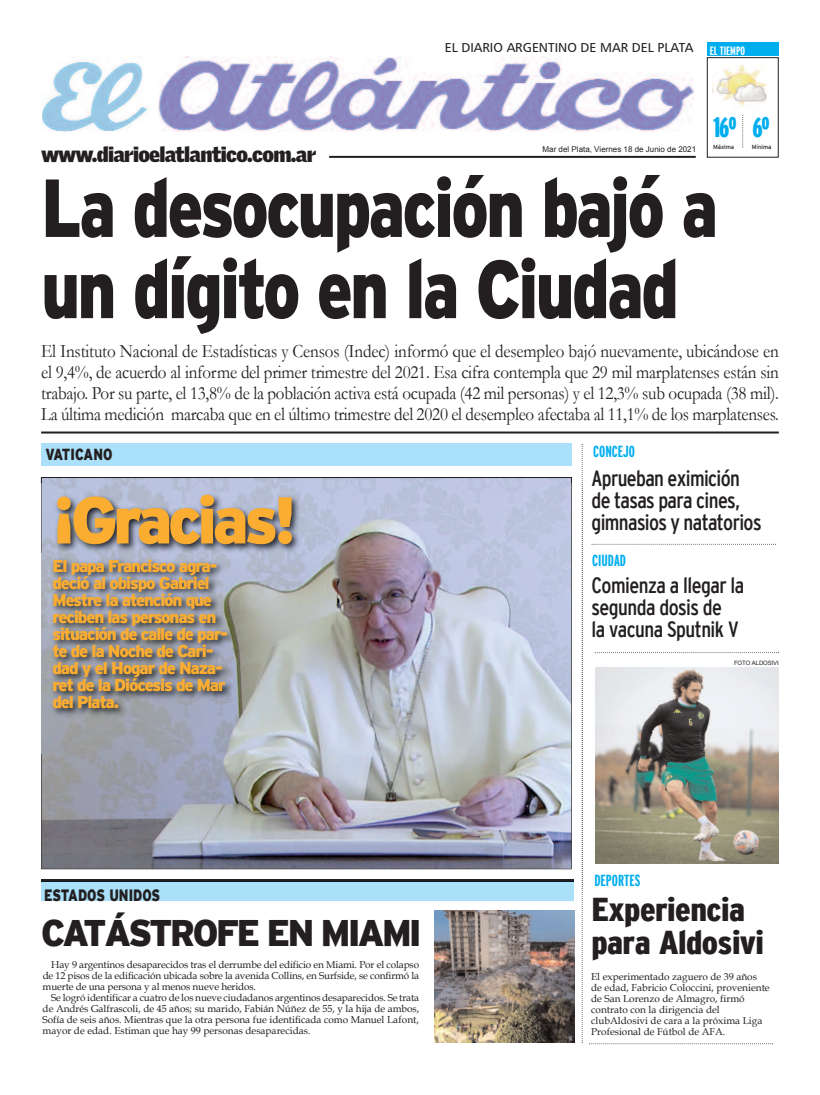
<style>
.page{position:relative;width:820px;height:1095px;background:#fff}
.page>*{position:absolute;margin:0;border:0;box-sizing:border-box;transform-origin:0 0}
.t1{font:900 82px/81.1px "Interstate";letter-spacing:-.045em;color:#231f20;scale:.81 1}
.t2{font:900 66px "Interstate";letter-spacing:-.07em;color:#fbad31}
.t3{font:900 37px "Interstate";letter-spacing:-.07em;color:#231f20;scale:.95 1}
.t4{font:900 condensed 33px/33px "Interstate";letter-spacing:-.015em;color:#231f20;scale:1.07 1}
.t5{font:900 extra-condensed 28px "Interstate";color:#00aeef}
.t6{font:condensed 22px/22px "Interstate";letter-spacing:-.03em;color:#231f20}
.t7{font:900 21px "Griffith Gothic";letter-spacing:-.03em;color:#231f20}
.t8{font:19px/21px "Garamond";letter-spacing:-.015em;color:#231f20;text-align:justify;scale:.9 1}
.t9{font:900 17px/17px "Interstate";letter-spacing:-.07em;color:#fbad31}
.t10{font:900 16px "Interstate";color:#231f20;scale:.8 1}
.t11{font:700 extra-condensed 16px "Interstate";color:#00aeef}
.t12{font:13px "Humanist 777 BT Roman B";color:#231f20}
.t13{font:700 extra-condensed 12px "Interstate";color:#fff}
.t14{font:10px/11px "Book Antiqua";color:#231f20;text-align:justify}
.t15{font:8px "Arial";color:#231f20}
.t16{font:6px "Interstate";letter-spacing:-.005em;color:#231f20}
.t17{font:6px "Arial";letter-spacing:-.015em;color:#231f20}
</style>
<div class="page">
<div style="left:41px;top:879px;width:532px;height:21px;background:#aae0f9"></div>
<hr style="left:41px;top:431px;width:737px;height:2px;background:#231f20">
<div style="left:41px;top:443px;width:530px;height:22px;background:#aae0f9"></div>
<svg style="left:591px;top:543px;width:183px;height:1px"></svg>
<svg style="left:594px;top:652px;width:184px;height:1px"></svg>
<img style="left:595px;top:667px;width:183px;height:196px">
<img style="left:41px;top:483px;width:542px;height:406px">
<img style="left:41px;top:878px;width:532px;height:11px">
<img style="left:42px;top:483px;width:529px;height:385px">
<svg style="left:581px;top:444px;width:1px;height:597px"></svg>
<img style="left:45px;top:889px;width:59px;height:1px">
<img style="left:42px;top:56px;width:651px;height:75px">
<hr style="left:329px;top:156px;width:366px;height:2px;background:#231f20">
<div style="left:706px;top:57px;width:72px;height:100px;border:1px solid #231f20"></div>
<div style="left:706px;top:43px;width:72px;height:13px;background:#00aeef"></div>
<svg style="left:742px;top:115px;width:1px;height:32px"></svg>
<img style="left:712px;top:63px;width:55px;height:44px">
<img style="left:41px;top:553px;width:218px;height:200px">
<img style="left:434px;top:910px;width:140px;height:132px">
<h3 class="t12" style="left:444px;top:40px;width:250px">EL DIARIO ARGENTINO DE MAR DEL PLATA</h3>
<p class="t13" style="left:709px;top:44px;width:37px">EL TIEMPO</p>
<h3 class="t5" style="left:713px;top:111px;width:58px">16º 6º</h3>
<h3 class="t7" style="left:41px;top:143px;width:276px">www.diarioelatlantico.com.ar</h3>
<p class="t16" style="left:712px;top:143px;width:23px">Máxima</p>
<p class="t16" style="left:751px;top:143px;width:21px">Mínima</p>
<p class="t15" style="left:542px;top:145px;width:155px">Mar del Plata, Viernes 18 de Junio de 2021</p>
<h1 class="t1" style="left:41px;top:167px;width:837px">La desocupación bajó a un dígito en la Ciudad</h1>
<p class="t8" style="left:41px;top:341px;width:820px">El Instituto Nacional de Estadísticas y Censos (Indec) informó que el desempleo bajó nuevamente, ubicándose en el 9,4%, de acuerdo al informe del primer trimestre del 2021. Esa cifra contempla que 29 mil marplatenses están sin trabajo. Por su parte, el 13,8% de la población activa está ocupada (42 mil personas) y el 12,3% sub ocupada (38 mil).<br>La última medición marcaba que en el último trimestre del 2020 el desempleo afectaba al 11,1% de los marplatenses.</p>
<h3 class="t10" style="left:45px;top:444px;width:85px">VATICANO</h3>
<h2 class="t2" style="left:52px;top:482px;width:245px">¡Gracias!</h2>
<h3 class="t9" style="left:52px;top:557px;width:177px">El papa Francisco agra&shy;deció al obispo Gabriel<br>Mestre la atención que reciben las personas en situación de calle de par&shy;te de la Noche de Cari&shy;dad y el Hogar de Naza&shy;ret de la Diócesis de Mar del Plata.</h3>
<h3 class="t10" style="left:44px;top:885px;width:146px">ESTADOS UNIDOS</h3>
<h3 class="t3" style="left:41px;top:911px;width:402px">CATÁSTROFE EN MIAMI</h3>
<p class="t14" style="left:43px;top:959px;width:378px;text-indent:9px">Hay 9 argentinos desaparecidos tras el derrumbe del edificio en Miami. Por el colapso de 12 pisos de la edificación ubicada sobre la avenida Collins, en Surfside, se confirmó la muerte de una persona y al menos nueve heridos.</p>
<p class="t14" style="left:43px;top:992px;width:378px;text-indent:9px">Se logró identificar a cuatro de los nueve ciudadanos argentinos desaparecidos. Se trata de Andrés Galfrascoli, de 45 años; su marido, Fabián Núñez de 55, y la hija de ambos, Sofía de seis años. Mientras que la otra persona fue identificada como Manuel Lafont, mayor de edad. Estiman que hay 99 personas desaparecidas.</p>
<h3 class="t11" style="left:593px;top:442px;width:43px">CONCEJO</h3>
<h3 class="t6" style="left:591px;top:467px;width:171px">Aprueban eximición de tasas para cines, gimnasios y natatorios</h3>
<h3 class="t11" style="left:592px;top:551px;width:35px">CIUDAD</h3>
<h3 class="t6" style="left:591px;top:574px;width:154px">Comienza a llegar la segunda dosis de<br>la vacuna Sputnik V</h3>
<p class="t17" style="left:733px;top:659px;width:46px">FOTO ALDOSIVI</p>
<h3 class="t11" style="left:594px;top:871px;width:47px">DEPORTES</h3>
<h3 class="t4" style="left:591px;top:892px;width:163px">Experiencia para Aldosivi</h3>
<p class="t14" style="left:591px;top:970px;width:180px;text-align:left">El experimentado zaguero de 39 años de edad, Fabricio Coloccini, proveniente de San Lorenzo de Almagro, firmó contrato con la dirigencia del clubAldosivi de cara a la próxima Liga Profesional de Fútbol de AFA.</p>
</div>
